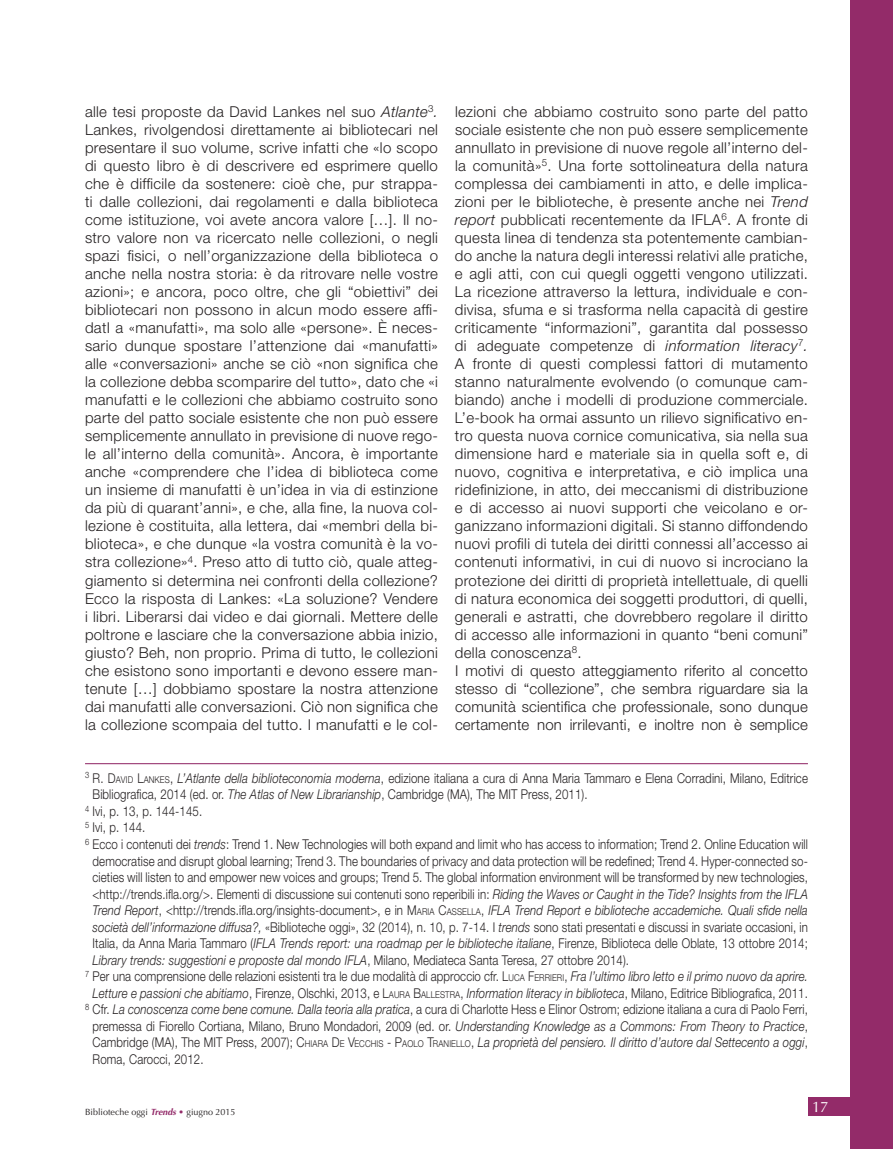
<style>
.page{position:relative;width:893px;height:1149px;background:#fff}
.page>*{position:absolute;margin:0;border:0;box-sizing:border-box;transform-origin:0 0}
.t1{font:300 15px/18px "Helvetica Neue LT Std";letter-spacing:.02em;color:#231f20;text-align:justify}
.t2{font:15px "Optima";color:#fff}
.t3{font:300 13.5px "Helvetica Neue LT Std";letter-spacing:.01em;color:#231f20;scale:.85 1}
.t4{font:italic 300 13.5px "Helvetica Neue LT Std";letter-spacing:.01em;color:#231f20;scale:.85 1}
.t5{font:9px "Optima";color:#231f20}
.s1{font-style:italic}
.s2{font-style:inherit}
.s3{font-size:9.45px}
.s4{font-style:normal}
.s5{font-style:normal;font-size:9.45px}
.s6{font-weight:700;font-style:italic;color:#932b69}
.s7{font-weight:700;color:#932b69}
</style>
<div class="page">
<div style="left:808px;top:1096px;width:85px;height:18px;background:#932b69"></div>
<div style="left:850px;top:0;width:43px;height:1148px;background:#932b69"></div>
<hr style="left:85px;top:763px;width:723px;height:1px;background:#932b69">
<p class="t1" style="left:85px;top:102px;width:354px">alle tesi proposte da David Lankes nel suo <span class="s1">Atlante</span><sup>3</sup><span class="s1">.<br></span>Lankes, rivolgendosi direttamente ai bibliotecari nel presentare il suo volume, scrive infatti che «lo scopo di questo libro è di descrivere ed esprimere quello che è difficile da sostenere: cioè che, pur strappa&shy;ti dalle collezioni, dai regolamenti e dalla biblioteca come istituzione, voi avete ancora valore […]. Il no&shy;stro valore non va ricercato nelle collezioni, o negli spazi fisici, o nell’organizzazione della biblioteca o anche nella nostra storia: è da ritrovare nelle vostre azioni»; e ancora, poco oltre, che gli “obiettivi” dei bibliotecari non possono in alcun modo essere affi&shy;datI a «manufatti», ma solo alle «persone». È neces&shy;sario dunque spostare l’attenzione dai «manufatti» alle «conversazioni» anche se ciò «non significa che la collezione debba scomparire del tutto», dato che «i manufatti e le collezioni che abbiamo costruito sono parte del patto sociale esistente che non può essere semplicemente annullato in previsione di nuove rego&shy;le all’interno della comunità». Ancora, è importante anche «comprendere che l’idea di biblioteca come un insieme di manufatti è un’idea in via di estinzione da più di quarant’anni», e che, alla fine, la nuova col&shy;lezione è costituita, alla lettera, dai «membri della bi&shy;blioteca», e che dunque «la vostra comunità è la vo&shy;stra collezione»<sup>4</sup>. Preso atto di tutto ciò, quale atteg&shy;giamento si determina nei confronti della collezione?<br>Ecco la risposta di Lankes: «La soluzione? Vendere i libri. Liberarsi dai video e dai giornali. Mettere delle poltrone e lasciare che la conversazione abbia inizio, giusto? Beh, non proprio. Prima di tutto, le collezioni che esistono sono importanti e devono essere man&shy;tenute […] dobbiamo spostare la nostra attenzione dai manufatti alle conversazioni. Ciò non significa che la collezione scompaia del tutto. I manufatti e le col-</p>
<p class="t1" style="left:455px;top:102px;width:354px;text-align:left">lezioni che abbiamo costruito sono parte del patto sociale esistente che non può essere semplicemente annullato in previsione di nuove regole all’interno del&shy;la comunità»<sup>5</sup>. Una forte sottolineatura della natura complessa dei cambiamenti in atto, e delle implica&shy;zioni per le biblioteche, è presente anche nei <span class="s1">Trend report</span> pubblicati recentemente da IFLA<sup>6</sup>. A fronte di questa linea di tendenza sta potentemente cambian&shy;do anche la natura degli interessi relativi alle pratiche, e agli atti, con cui quegli oggetti vengono utilizzati.<br>La ricezione attraverso la lettura, individuale e con&shy;divisa, sfuma e si trasforma nella capacità di gestire criticamente “informazioni”, garantita dal possesso di adeguate competenze di <span class="s1">information literacy</span><sup>7</sup><span class="s1">.<br></span>A fronte di questi complessi fattori di mutamento stanno naturalmente evolvendo (o comunque cam&shy;biando) anche i modelli di produzione commerciale.<br>L’e-book ha ormai assunto un rilievo significativo en&shy;tro questa nuova cornice comunicativa, sia nella sua dimensione hard e materiale sia in quella soft e, di nuovo, cognitiva e interpretativa, e ciò implica una ridefinizione, in atto, dei meccanismi di distribuzione e di accesso ai nuovi supporti che veicolano e or&shy;ganizzano informazioni digitali. Si stanno diffondendo nuovi profili di tutela dei diritti connessi all’accesso ai contenuti informativi, in cui di nuovo si incrociano la protezione dei diritti di proprietà intellettuale, di quelli di natura economica dei soggetti produttori, di quelli, generali e astratti, che dovrebbero regolare il diritto di accesso alle informazioni in quanto “beni comuni” della conoscenza<sup>8</sup>.<br>I motivi di questo atteggiamento riferito al concetto stesso di “collezione”, che sembra riguardare sia la comunità scientifica che professionale, sono dunque certamente non irrilevanti, e inoltre non è semplice</p>
<p class="t3" style="left:85px;top:769px;width:852px"><sup>3</sup> <span class="s2">R. D</span><span class="s3">AVID</span> <span class="s2">L</span><span class="s3">ANKES</span> , <span class="s1">L’Atlante della biblioteconomia moderna</span>, edizione italiana a cura di Anna Maria Tammaro e Elena Corradini, Milano, Editrice</p>
<p class="t3" style="left:93px;top:786px;width:584px">Bibliografica, 2014 (ed. or. <span class="s1">The Atlas of New Librarianship</span>, Cambridge (MA), The MIT Press, 2011).</p>
<p class="t3" style="left:85px;top:802px;width:139px"><sup>4</sup> Ivi, p. 13, p. 144-145.</p>
<p class="t3" style="left:85px;top:819px;width:73px"><sup>5</sup> Ivi, p. 144.</p>
<p class="t3" style="left:85px;top:835px;width:852px"><sup>6</sup> Ecco i contenuti dei <span class="s1">trends</span>: Trend 1. New Technologies will both expand and limit who has access to information; Trend 2. Online Education will</p>
<p class="t3" style="left:93px;top:852px;width:843px">democratise and disrupt global learning; Trend 3. The boundaries of privacy and data protection will be redefined; Trend 4. Hyper-connected so-</p>
<p class="t3" style="left:93px;top:868px;width:843px">cieties will listen to and empower new voices and groups; Trend 5. The global information environment will be transformed by new technologies,</p>
<p class="t3" style="left:93px;top:885px;width:843px">&lt;http://trends.ifla.org/&gt;. Elementi di discussione sui contenuti sono reperibili in: <span class="s1">Riding the Waves or Caught in the Tide? Insights from the IFLA</span></p>
<p class="t4" style="left:93px;top:901px;width:843px">Trend Report<span class="s4">, &lt;http://trends.ifla.org/insights-document&gt;, e in</span> <span class="s4">M</span> <span class="s5">ARIA</span> <span class="s4">C</span><span class="s5">ASSE LLA</span><span class="s4">,</span> IFLA Trend Report e biblioteche accademiche. Quali sfide nella</p>
<p class="t3" style="left:93px;top:918px;width:843px"><span class="s1">società dell’informazione diffusa?,</span> «Biblioteche oggi», 32 (2014), n. 10, p. 7-14. I <span class="s1">trends</span> sono stati presentati e discussi in svariate occasioni, in</p>
<p class="t3" style="left:93px;top:934px;width:843px">Italia, da Anna Maria Tammaro (<span class="s1">IFLA Trends report: una roadmap per le biblioteche italiane</span>, Firenze, Biblioteca delle Oblate, 13 ottobre 2014;</p>
<p class="t4" style="left:93px;top:951px;width:633px">Library trends: suggestioni e proposte dal mondo IFLA<span class="s4">, Milano, Mediateca Santa Teresa, 27 ottobre 2014).</span></p>
<p class="t3" style="left:85px;top:967px;width:852px"><sup>7</sup> Per una comprensione delle relazioni esistenti tra le due modalità di approccio cfr. <span class="s2">L</span><span class="s3">UCA</span> <span class="s2">F</span><span class="s3">ERRIERI</span>, <span class="s1">Fra l’ultimo libro letto e il primo nuovo da aprire.</span></p>
<p class="t3" style="left:93px;top:984px;width:843px"><span class="s1">Letture e passioni che abitiamo</span>, Firenze, Olschki, 2013, e <span class="s2">L</span><span class="s3">AURA</span> <span class="s2">B</span><span class="s3">ALLESTRA</span>, <span class="s1">Information literacy in biblioteca</span>, Milano, Editrice Bibliografica, 2011.</p>
<p class="t3" style="left:85px;top:1000px;width:852px"><sup>8</sup> Cfr. <span class="s1">La conoscenza come bene comune. Dalla teoria alla pratica</span>, a cura di Charlotte Hess e Elinor Ostrom; edizione italiana a cura di Paolo Ferri,</p>
<p class="t3" style="left:93px;top:1017px;width:843px">premessa di Fiorello Cortiana, Milano, Bruno Mondadori, 2009 (ed. or. <span class="s1">Understanding Knowledge as a Commons: From Theory to Practice</span>,</p>
<p class="t4" style="left:93px;top:1033px;width:843px"><span class="s4">Cambridge (MA), The MIT Press, 2007);</span> <span class="s4">C</span><span class="s5">HIARA</span> <span class="s4">D</span> <span class="s5">E</span> <span class="s4">V</span><span class="s5">ECCHIS</span> <span class="s4">- P</span><span class="s5">AOLO</span> <span class="s4">T</span><span class="s5">RANIELLO</span><span class="s4">,</span> La proprietà del pensiero. Il diritto d’autore dal Settecento a oggi<span class="s4">,</span></p>
<p class="t3" style="left:93px;top:1050px;width:132px">Roma, Carocci, 2012.</p>
<p class="t5" style="left:85px;top:1106px;width:152px">Biblioteche oggi <span class="s6">Trends</span> <span class="s7">•</span> giugno 2015</p>
<p class="t2" style="left:812px;top:1097px;width:18px">17</p>
</div>
